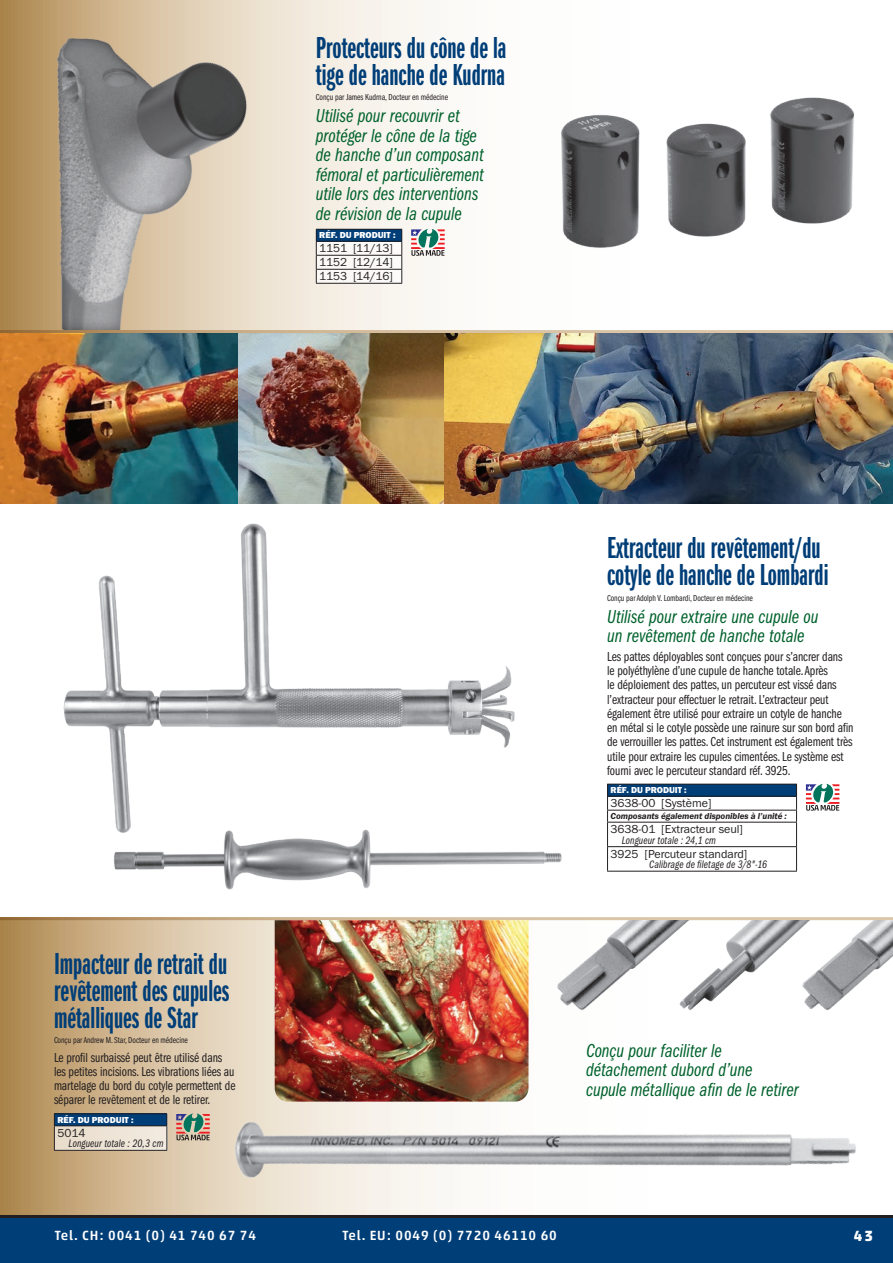
<style>
.page{position:relative;width:893px;height:1263px;background:#fff}
.page>*{position:absolute;margin:0;border:0;box-sizing:border-box;transform-origin:0 0}
.t1{font:31.5px/27px "ITC Franklin Gothic Std Dm X Cp";color:#003e78}
.t2{font:19.5px/19.5px "ITC Franklin Gothic Std Bk Cp It";color:#00622c}
.t3{font:700 15px "Akko Std";color:#fff}
.t4{font:13.5px/14.2px "ITC Franklin Gothic Std Bk Cp";letter-spacing:-.005em;color:#231f20}
.t5{font:500 13.5px "Akko Std";letter-spacing:.065em;color:#fff}
.t6{font:12px/14px "Franklin Gothic URW Boo";letter-spacing:-.005em;color:#231f20;text-align:justify}
.t7{font:11.25px "ITC Franklin Gothic Std Bk Cp It";letter-spacing:.01em;color:#231f20}
.t8{font:9px "ITC Franklin Gothic Std Bk Cp";letter-spacing:-.005em;color:#231f20}
.t9{font:9px "Franklin Gothic URW Hea";letter-spacing:-.005em;color:#fff}
.t10{font:9px "Franklin Gothic URW Dem Ita";letter-spacing:-.005em;color:#231f20}
</style>
<div class="page">
<div style="left:607px;top:784px;width:189px;height:12px;background:#003e78"></div>
<hr style="left:607px;top:810px;width:190px;height:1px;background:#231f20">
<hr style="left:607px;top:822px;width:190px;height:1px;background:#231f20">
<hr style="left:607px;top:846px;width:190px;height:1px;background:#231f20">
<hr style="left:607px;top:871px;width:190px;height:1px;background:#231f20">
<hr style="left:607px;top:784px;width:190px;height:1px;background:#231f20">
<svg style="left:607px;top:784px;width:1px;height:87px"></svg>
<svg style="left:796px;top:784px;width:1px;height:87px"></svg>
<hr style="left:607px;top:796px;width:190px;height:1px;background:#231f20">
<svg style="left:806px;top:784px;width:33px;height:27px"></svg>
<svg style="left:0;top:0;width:438px;height:330px"></svg>
<img style="left:0;top:333px;width:239px;height:170px">
<img style="left:239px;top:333px;width:205px;height:170px">
<img style="left:444px;top:333px;width:449px;height:170px">
<svg style="left:0;top:920px;width:553px;height:295px;background:#cfb691"></svg>
<hr style="left:0;top:917px;width:893px;height:3px;background:#dbc6a9">
<hr style="left:0;top:330px;width:893px;height:3px;background:#dbc6a9">
<img style="left:275px;top:920px;width:253px;height:82px">
<img style="left:815px;top:920px;width:78px;height:82px">
<img style="left:553px;top:920px;width:262px;height:82px">
<img style="left:226px;top:1002px;width:630px;height:213px">
<img style="left:63px;top:523px;width:452px;height:305px">
<img style="left:114px;top:828px;width:448px;height:62px">
<svg style="left:55px;top:1126px;width:111px;height:24px;background:#e9dfd2"></svg>
<div style="left:54px;top:1114px;width:113px;height:12px;background:#003e78"></div>
<hr style="left:54px;top:1150px;width:113px;height:1px;background:#231f20">
<hr style="left:54px;top:1113px;width:113px;height:1px;background:#231f20">
<svg style="left:54px;top:1114px;width:1px;height:36px"></svg>
<svg style="left:166px;top:1114px;width:1px;height:36px"></svg>
<hr style="left:54px;top:1125px;width:113px;height:1px;background:#231f20">
<svg style="left:176px;top:1113px;width:34px;height:27px"></svg>
<img style="left:561px;top:97px;width:294px;height:151px">
<div style="left:10px;top:24px;width:255px;height:307px;background:#231f20;opacity:.52"></div>
<div style="left:316px;top:229px;width:86px;height:55px;background:linear-gradient(to right,#faf8f4,#fcfbfa)"></div>
<div style="left:316px;top:229px;width:86px;height:12px;background:#003e78"></div>
<hr style="left:316px;top:255px;width:86px;height:1px;background:#231f20">
<hr style="left:316px;top:269px;width:86px;height:1px;background:#231f20">
<hr style="left:316px;top:283px;width:86px;height:1px;background:#231f20">
<hr style="left:316px;top:229px;width:86px;height:1px;background:#231f20">
<svg style="left:316px;top:230px;width:1px;height:53px"></svg>
<svg style="left:401px;top:230px;width:1px;height:53px"></svg>
<hr style="left:316px;top:241px;width:86px;height:1px;background:#231f20">
<svg style="left:411px;top:229px;width:34px;height:27px"></svg>
<hr style="left:0;top:1215px;width:893px;height:3px;background:#231f20">
<div style="left:0;top:1218px;width:893px;height:45px;background:#003e78"></div>
<h1 class="t1" style="left:316px;top:35px;width:192px">Protecteurs du cône de la tige de hanche de Kudrna</h1>
<h2 class="t2" style="left:316px;top:107px;width:170px">Utilisé pour recouvrir et protéger le cône de la tige de hanche d’un composant fémoral et particulièrement utile lors des interventions de révision de la cupule</h2>
<p class="t8" style="left:316px;top:92px;width:134px">Conçu par James Kudrna, Docteur en médecine</p>
<p class="t9" style="left:319px;top:229px;width:78px">RÉF. DU PRODUIT :</p>
<p class="t6" style="left:319px;top:241px;width:75px">1151 [11/13] 1152 [12/14] 1153 [14/16]</p>
<h1 class="t1" style="left:54px;top:951px;width:177px;text-align:justify">Impacteur de retrait du revêtement des cupules métalliques de Star</h1>
<p class="t4" style="left:54px;top:1050px;width:183px">Le profil surbaissé peut être utilisé dans les petites incisions. Les vibrations liées au martelage du bord du cotyle permettent de séparer le revêtement et de le retirer.</p>
<p class="t8" style="left:54px;top:1035px;width:135px">Conçu par Andrew M. Star, Docteur en médecine</p>
<p class="t9" style="left:57px;top:1114px;width:78px">RÉF. DU PRODUIT :</p>
<p class="t6" style="left:57px;top:1126px;width:29px">5014</p>
<p class="t7" style="left:69px;top:1137px;width:96px">Longueur totale : 20,3 cm</p>
<h1 class="t1" style="left:607px;top:535px;width:223px">Extracteur du revêtement/du cotyle de hanche de Lombardi</h1>
<p class="t8" style="left:607px;top:593px;width:147px">Conçu par Adolph V. Lombardi, Docteur en médecine</p>
<h2 class="t2" style="left:607px;top:607px;width:213px">Utilisé pour extraire une cupule ou un revêtement de hanche totale</h2>
<p class="t4" style="left:607px;top:649px;width:248px">Les pattes déployables sont conçues pour s’ancrer dans<br>le polyéthylène d’une cupule de hanche totale. Après<br>le déploiement des pattes, un percuteur est vissé dans l’extracteur pour effectuer le retrait. L’extracteur peut également être utilisé pour extraire un cotyle de hanche en métal si le cotyle possède une rainure sur son bord afin de verrouiller les pattes. Cet instrument est également très utile pour extraire les cupules cimentées. Le système est fourni avec le percuteur standard réf. 3925.</p>
<p class="t9" style="left:610px;top:784px;width:78px">RÉF. DU PRODUIT :</p>
<p class="t6" style="left:610px;top:796px;width:103px">3638-00 [Système]</p>
<p class="t10" style="left:610px;top:810px;width:178px">Composants également disponibles à l’unité :</p>
<p class="t6" style="left:610px;top:822px;width:134px">3638-01 [Extracteur seul]</p>
<p class="t7" style="left:622px;top:834px;width:96px">Longueur totale : 24,1 cm</p>
<p class="t6" style="left:610px;top:846px;width:138px">3925 [Percuteur standard]</p>
<p class="t7" style="left:649px;top:858px;width:119px">Calibrage de filetage de 3/8"-16</p>
<h2 class="t2" style="left:586px;top:1041px;width:214px">Conçu pour faciliter le détachement dubord d’une<br>cupule métallique afin de le retirer</h2>
<p class="t5" style="left:55px;top:1227px;width:203px">Tel. CH: 0041 (0) 41 740 67 74</p>
<p class="t5" style="left:342px;top:1227px;width:216px">Tel. EU: 0049 (0) 7720 46110 60</p>
<p class="t3" style="left:854px;top:1227px;width:21px">43</p>
</div>
